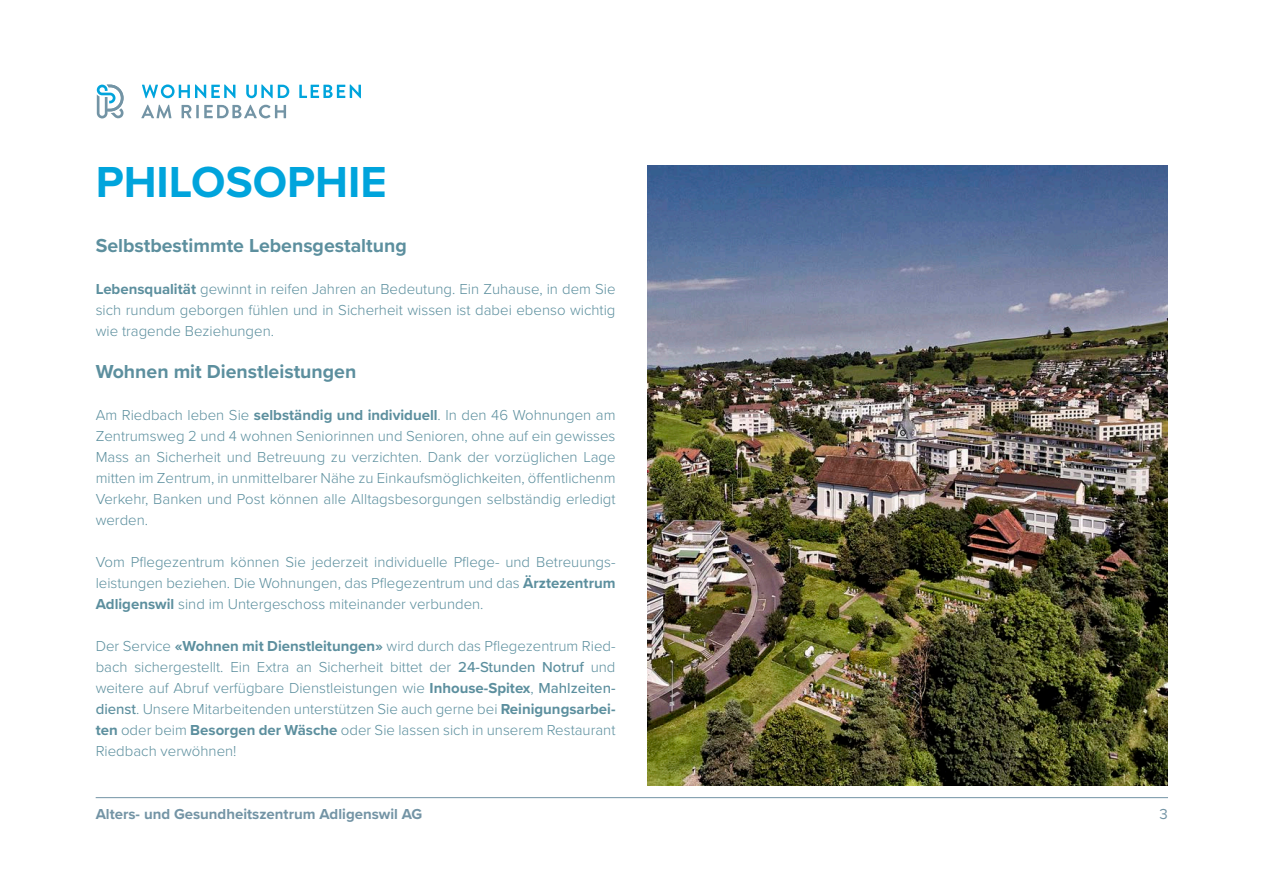
<style>
.page{position:relative;width:1263px;height:893px;background:#fff}
.page>*{position:absolute;margin:0;border:0;box-sizing:border-box;transform-origin:0 0}
.t1{font:700 45px "Proxima Nova";color:#00a4dc}
.t2{font:700 19.5px "Proxima Nova";color:#5c8f9e}
.t3{font:300 15px/21px "Proxima Nova";color:#5c8f9e;text-align:justify}
.t4{font:700 15px "Proxima Nova";color:#7394a5}
.t5{font:15px "Proxima Nova";color:#7394a5}
.s1{font-weight:700}
.s2{font-weight:500}
</style>
<div class="page">
<svg style="left:97px;top:85px;width:27px;height:34px"></svg>
<svg style="left:142px;top:84px;width:93px;height:14px"></svg>
<svg style="left:246px;top:84px;width:43px;height:14px"></svg>
<svg style="left:299px;top:84px;width:62px;height:14px"></svg>
<svg style="left:141px;top:105px;width:30px;height:13px"></svg>
<svg style="left:182px;top:105px;width:104px;height:13px"></svg>
<hr style="left:96px;top:797px;width:1072px;height:1px;background:#7394a5">
<img style="left:647px;top:166px;width:520px;height:619px">
<h1 class="t1" style="left:96px;top:149px;width:293px">PHILOSOPHIE</h1>
<h2 class="t2" style="left:96px;top:231px;width:313px">Selbstbestimmte Lebensgestaltung</h2>
<p class="t3" style="left:96px;top:278px;width:521px"><span class="s1">Lebensqualität</span> gewinnt in reifen Jahren an Bedeutung. Ein Zuhause, in dem Sie sich rundum geborgen fühlen und in Sicherheit wissen ist dabei ebenso wichtig wie tragende Beziehungen.</p>
<h2 class="t2" style="left:96px;top:357px;width:262px">Wohnen mit Dienstleistungen</h2>
<p class="t3" style="left:96px;top:404px;width:521px">Am Riedbach leben Sie <span class="s1">selbständig und individuell</span>. In den 46 Wohnungen am Zentrumsweg 2 und 4 wohnen Seniorinnen und Senioren, ohne auf ein gewisses Mass an Sicherheit und Betreuung zu verzichten. Dank der vorzüglichen Lage mitten im Zentrum, in unmittelbarer Nähe zu Einkaufsmöglichkeiten, öffentlichenm Verkehr, Banken und Post können alle Alltagsbesorgungen selbständig erledigt werden.</p>
<p class="t3" style="left:96px;top:551px;width:521px">Vom Pflegezentrum können Sie jederzeit individuelle Pflege- und Betreuungs&shy;leistungen beziehen. Die Wohnungen, das Pflegezentrum und das <span class="s1">Ärztezentrum Adligenswil</span> sind im Untergeschoss miteinander verbunden.</p>
<p class="t3" style="left:96px;top:635px;width:521px">Der Service <span class="s1">«Wohnen mit Dienstleitungen»</span> wird durch das Pflegezentrum Ried&shy;bach sichergestellt. Ein Extra an Sicherheit bittet der <span class="s2">24-Stunden Notruf</span> und weitere auf Abruf verfügbare Dienstleistungen wie <span class="s1">Inhouse-Spitex</span>, <span class="s2">Mahlzeiten&shy;dienst</span>. Unsere Mitarbeitenden unterstützen Sie auch gerne bei <span class="s1">Reinigungsarbei&shy;ten</span> oder beim <span class="s1">Besorgen der Wäsche</span> oder Sie lassen sich in unserem Restaurant Riedbach verwöhnen!</p>
<p class="t4" style="left:96px;top:803px;width:328px">Alters- und Gesundheitszentrum Adligenswil AG</p>
<p class="t5" style="left:1160px;top:803px;width:10px">3</p>
</div>
